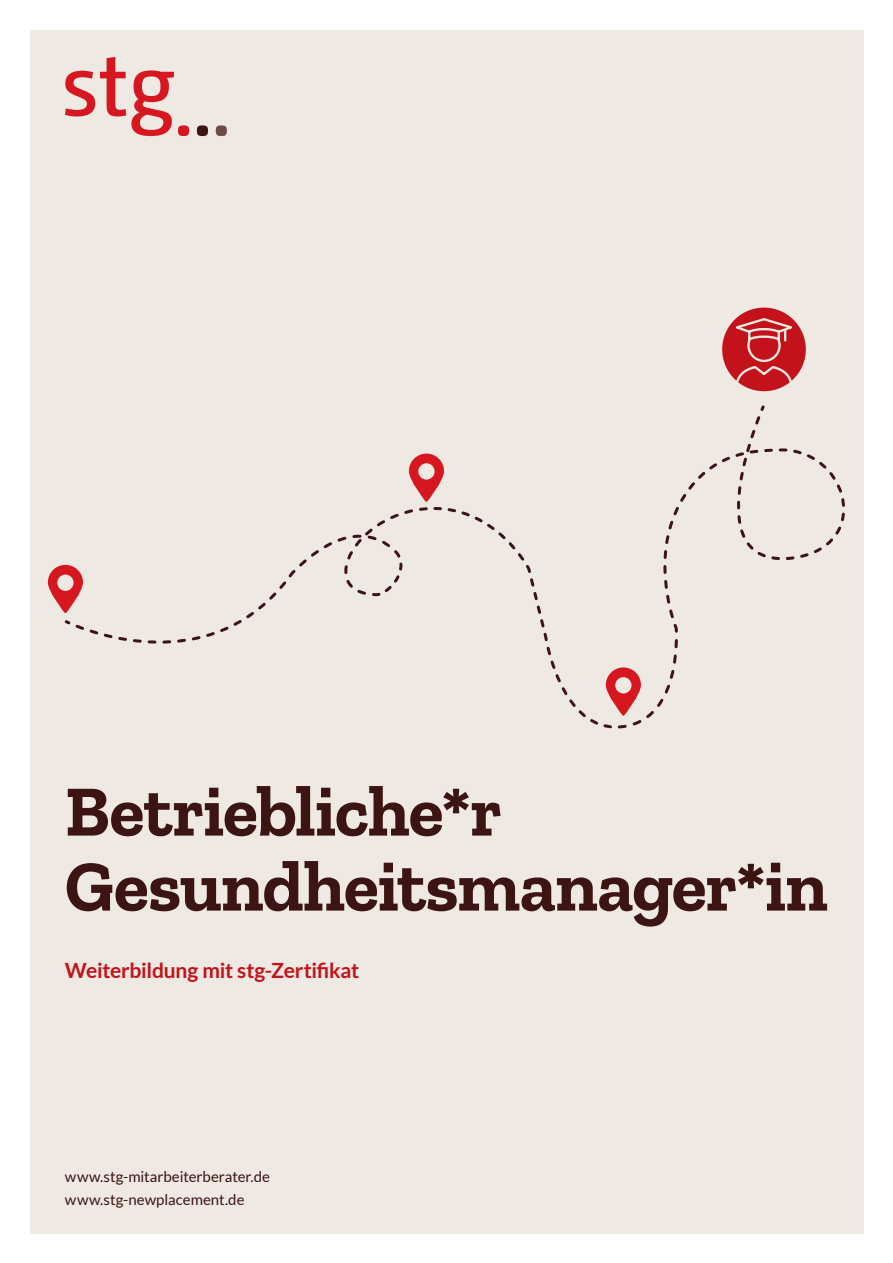
<style>
.page{position:relative;width:893px;height:1263px;background:#fff}
.page>*{position:absolute;margin:0;border:0;box-sizing:border-box;transform-origin:0 0}
.t1{font:700 72px/75px "Zilla Slab";letter-spacing:-.015em;color:#3c1413}
.t2{font:700 21px "Lato";letter-spacing:-.01em;color:#c4121a}
.t3{font:15px/22.5px "Lato";color:#3c1413}
</style>
<div class="page">
<div style="left:30px;top:30px;width:833px;height:1203px;background:#eee9e3"></div>
<div style="left:722px;top:308px;width:84px;height:83px;background:#c4121a;border-radius:50%"></div>
<div style="left:178px;top:125px;width:11px;height:11px;background:#d7171f;border-radius:50%"></div>
<div style="left:197px;top:125px;width:11px;height:11px;background:#3c1413;border-radius:50%"></div>
<div style="left:216px;top:125px;width:11px;height:11px;background:#6d4c47;border-radius:50%"></div>
<svg style="left:65px;top:57px;width:109px;height:79px"></svg>
<svg style="left:796px;top:448px;width:68px;height:113px"></svg>
<svg style="left:48px;top:410px;width:734px;height:319px"></svg>
<svg style="left:730px;top:317px;width:68px;height:72px"></svg>
<p class="t1" style="left:65px;top:774px;width:764px">Betriebliche*r<br>Gesundheitsmanager*in</p>
<p class="t2" style="left:65px;top:958px;width:296px">Weiterbildung mit stg-Zertifikat</p>
<p class="t3" style="left:65px;top:1165px;width:207px">www.stg-mitarbeiterberater.de www.stg-newplacement.de</p>
</div>
